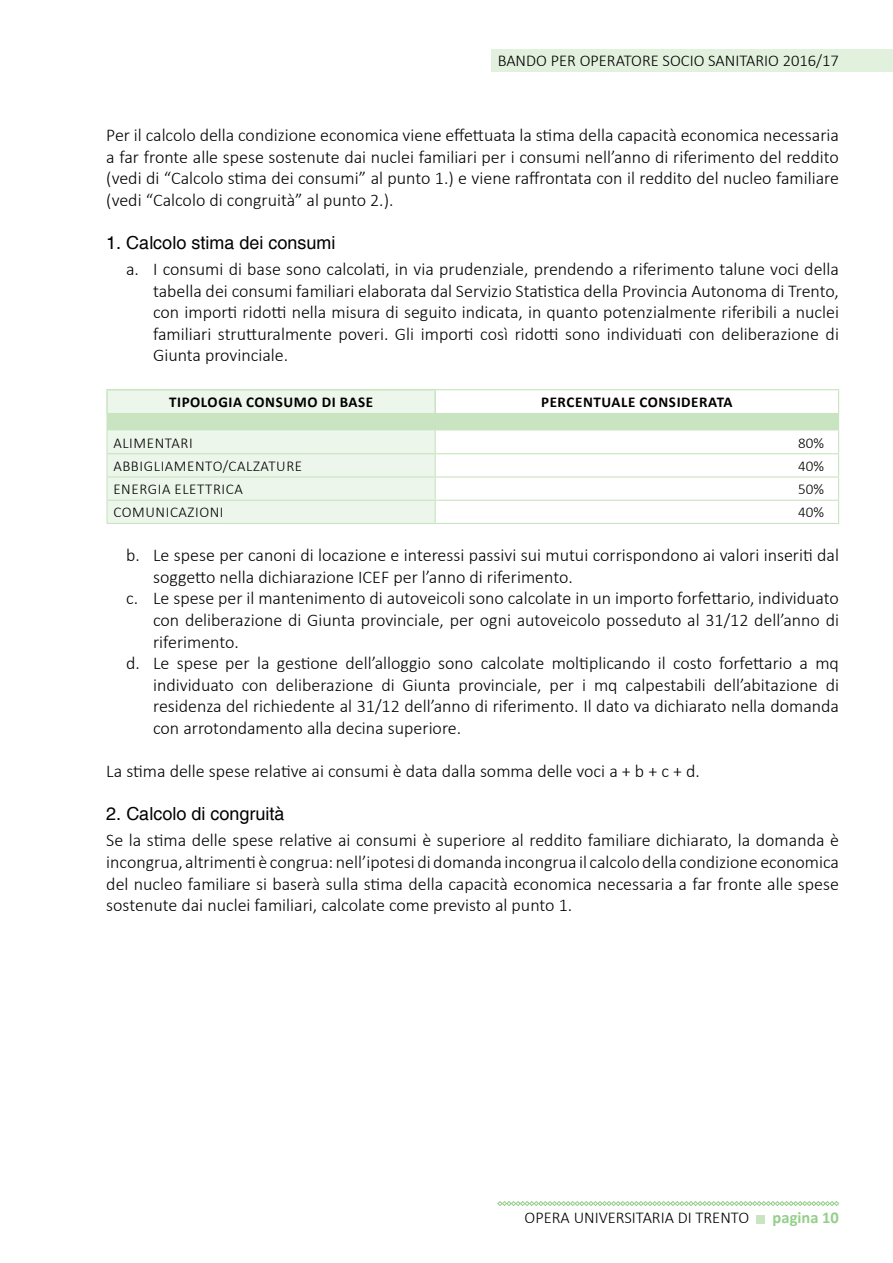
<style>
.page{position:relative;width:893px;height:1263px;background:#fff}
.page>*{position:absolute;margin:0;border:0;box-sizing:border-box;transform-origin:0 0}
.t1{font:300 18px/21.6px "Calibri";color:#000;text-align:justify}
.t2{font:18px "Helvetica";color:#000}
.t3{font:300 16.5px "Calibri";color:#000}
.t4{font:700 16.5px "Calibri";color:#95ce8b}
.t5{font:300 15px "Calibri";letter-spacing:.04em;color:#000}
.t6{font:700 15px "Calibri";letter-spacing:.04em;color:#000}
</style>
<div class="page">
<div style="left:491px;top:49px;width:402px;height:23px;background:#e2f0de"></div>
<div style="left:757px;top:1215px;width:8px;height:8px;background:#c8e4c1"></div>
<svg style="left:497px;top:1201px;width:342px;height:5px"></svg>
<hr style="left:436px;top:389px;width:403px;height:1px;background:#c8e4c1">
<hr style="left:435px;top:523px;width:404px;height:1px;background:#c8e4c1">
<hr style="left:106px;top:389px;width:330px;height:1px;background:#c8e4c1">
<svg style="left:106px;top:390px;width:733px;height:133px"></svg>
<hr style="left:106px;top:523px;width:329px;height:1px;background:#c8e4c1">
<p class="t3" style="left:498px;top:51px;width:343px">BANDO PER OPERATORE SOCIO SANITARIO 2016/17</p>
<p class="t1" style="left:106px;top:124px;width:734px">Per il calcolo della condizione economica viene effettuata la stima della capacità economica necessaria a far fronte alle spese sostenute dai nuclei familiari per i consumi nell’anno di riferimento del reddito (vedi di “Calcolo stima dei consumi” al punto 1.) e viene raffrontata con il reddito del nucleo familiare (vedi “Calcolo di congruità” al punto 2.).</p>
<p class="t2" style="left:106px;top:232px;width:231px">1. Calcolo stima dei consumi</p>
<p class="t1" style="left:153px;top:258px;width:687px;text-indent:-27px">a. I consumi di base sono calcolati, in via prudenziale, prendendo a riferimento talune voci della tabella dei consumi familiari elaborata dal Servizio Statistica della Provincia Autonoma di Trento, con importi ridotti nella misura di seguito indicata, in quanto potenzialmente riferibili a nuclei familiari strutturalmente poveri. Gli importi così ridotti sono individuati con deliberazione di Giunta provinciale.</p>
<p class="t6" style="left:169px;top:392px;width:206px">TIPOLOGIA CONSUMO DI BASE</p>
<p class="t6" style="left:541px;top:392px;width:193px">PERCENTUALE CONSIDERATA</p>
<p class="t5" style="left:113px;top:433px;width:81px">ALIMENTARI</p>
<p class="t5" style="left:798px;top:433px;width:27px">80%</p>
<p class="t5" style="left:113px;top:457px;width:190px">ABBIGLIAMENTO/CALZATURE</p>
<p class="t5" style="left:798px;top:457px;width:27px">40%</p>
<p class="t5" style="left:113px;top:480px;width:131px">ENERGIA ELETTRICA</p>
<p class="t5" style="left:798px;top:480px;width:27px">50%</p>
<p class="t5" style="left:113px;top:503px;width:112px">COMUNICAZIONI</p>
<p class="t5" style="left:798px;top:503px;width:27px">40%</p>
<p class="t1" style="left:126px;top:544px;width:714px">b. Le spese per canoni di locazione e interessi passivi sui mutui corrispondono ai valori inseriti dal</p>
<p class="t1" style="left:153px;top:566px;width:421px">soggetto nella dichiarazione ICEF per l’anno di riferimento.</p>
<p class="t1" style="left:126px;top:587px;width:714px">c. Le spese per il mantenimento di autoveicoli sono calcolate in un importo forfettario, individuato</p>
<p class="t1" style="left:153px;top:609px;width:687px">con deliberazione di Giunta provinciale, per ogni autoveicolo posseduto al 31/12 dell’anno di</p>
<p class="t1" style="left:153px;top:631px;width:87px">riferimento.</p>
<p class="t1" style="left:126px;top:652px;width:714px">d. Le spese per la gestione dell’alloggio sono calcolate moltiplicando il costo forfettario a mq</p>
<p class="t1" style="left:153px;top:674px;width:687px">individuato con deliberazione di Giunta provinciale, per i mq calpestabili dell’abitazione di</p>
<p class="t1" style="left:153px;top:695px;width:687px">residenza del richiedente al 31/12 dell’anno di riferimento. Il dato va dichiarato nella domanda</p>
<p class="t1" style="left:153px;top:717px;width:310px">con arrotondamento alla decina superiore.</p>
<p class="t1" style="left:106px;top:760px;width:595px">La stima delle spese relative ai consumi è data dalla somma delle voci a + b + c + d.</p>
<p class="t2" style="left:106px;top:804px;width:180px">2. Calcolo di congruità</p>
<p class="t1" style="left:106px;top:829px;width:734px">Se la stima delle spese relative ai consumi è superiore al reddito familiare dichiarato, la domanda è incongrua, altrimenti è congrua: nell’ipotesi di domanda incongrua il calcolo della condizione economica del nucleo familiare si baserà sulla stima della capacità economica necessaria a far fronte alle spese sostenute dai nuclei familiari, calcolate come previsto al punto 1.</p>
<p class="t3" style="left:525px;top:1207px;width:226px">OPERA UNIVERSITARIA DI TRENTO</p>
<p class="t4" style="left:773px;top:1207px;width:68px">pagina 10</p>
</div>
